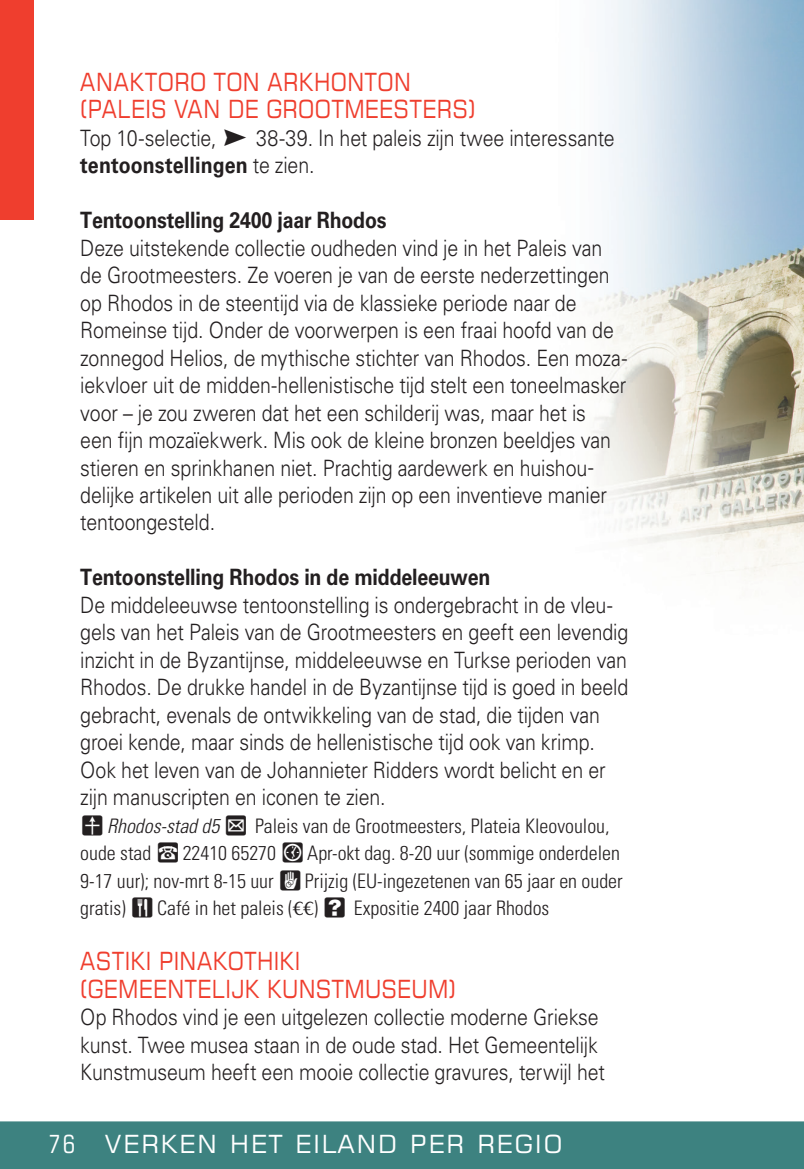
<style>
.page{position:relative;width:804px;height:1169px;background:#fff}
.page>*{position:absolute;margin:0;border:0;box-sizing:border-box;transform-origin:0 0}
.t1{font:25px/27.5px "Square 721 BT";letter-spacing:.02em;color:#ef3e2e;scale:.87 1}
.t2{font:25px "Square 721 BT";letter-spacing:.08em;color:#fff}
.t3{font:300 22.5px/27.5px "Univers LT Std";letter-spacing:-.005em;color:#231f20;scale:.87 1}
.t4{font:700 22.5px "Univers LT Std";letter-spacing:-.01em;color:#231f20;scale:.87 1}
.t5{font:300 condensed 20px/27.5px "Univers LT Std";color:#231f20}
.s1{font-family:"City Pack Plus Shift";font-weight:400}
.s2{font-weight:700}
.s3{font-family:"City Pack Plus Shift";font-weight:400;font-stretch:normal}
.s4{font-style:italic}
.s5{font-family:"AA Euro Sans Serif";font-weight:400;font-stretch:normal}
.s6{font-stretch:condensed}
</style>
<div class="page">
<hr style="left:800px;top:1120px;width:3px;height:49px;background:#3d8280">
<div style="left:0;top:1120px;width:800px;height:49px;background:#3d8280"></div>
<hr style="left:0;top:1119px;width:803px;height:2px;background:#fff">
<div style="left:0;top:0;width:34px;height:220px;background:#ef3e2e"></div>
<img style="left:585px;top:0;width:218px;height:578px">
<svg style="left:798px;top:0;width:6px;height:2px"></svg>
<p class="t1" style="left:80px;top:67px;width:455px">ANAKTORO TON ARKHONTON (PALEIS VAN DE GROOTMEESTERS)</p>
<p class="t3" style="left:80px;top:124px;width:615px">Top 10-selectie, <span class="s1">P</span> 38-39. In het paleis zijn twee interessante <span class="s2">tentoonstellingen</span> te zien.</p>
<p class="t4" style="left:80px;top:207px;width:353px">Tentoonstelling 2400 jaar Rhodos</p>
<p class="t3" style="left:80px;top:234px;width:630px">Deze uitstekende collectie oudheden vind je in het Paleis van de Grootmeesters. Ze voeren je van de eerste nederzettingen op Rhodos in de steentijd via de klassieke periode naar de Romeinse tijd. Onder de voorwerpen is een fraai hoofd van de zonnegod Helios, de mythische stichter van Rhodos. Een moza&shy;ïekvloer uit de midden-hellenistische tijd stelt een toneelmasker voor – je zou zweren dat het een schilderij was, maar het is<br>een fijn mozaïekwerk. Mis ook de kleine bronzen beeldjes van stieren en sprinkhanen niet. Prachtig aardewerk en huishou&shy;delijke artikelen uit alle perioden zijn op een inventieve manier tentoongesteld.</p>
<p class="t4" style="left:80px;top:564px;width:473px">Tentoonstelling Rhodos in de middeleeuwen</p>
<p class="t3" style="left:80px;top:591px;width:631px">De middeleeuwse tentoonstelling is ondergebracht in de vleu&shy;gels van het Paleis van de Grootmeesters en geeft een levendig inzicht in de Byzantijnse, middeleeuwse en Turkse perioden van Rhodos. De drukke handel in de Byzantijnse tijd is goed in beeld gebracht, evenals de ontwikkeling van de stad, die tijden van groei kende, maar sinds de hellenistische tijd ook van krimp.<br>Ook het leven van de Johannieter Ridders wordt belicht en er zijn manuscripten en iconen te zien.</p>
<p class="t5" style="left:80px;top:812px;width:544px"><span class="s3">A</span><span class="s4">Rhodos-stad d5</span> <span class="s3">B</span> Paleis van de Grootmeesters, Plateia Kleovoulou, oude stad <span class="s3">C</span>22410 65270 <span class="s3">D</span>Apr-okt dag. 8-20 uur (sommige onderdelen 9-17 uur); nov-mrt 8-15 uur <span class="s3">J</span>Prijzig (EU-ingezetenen van 65 jaar en ouder gratis) <span class="s3">E</span>Café in het paleis (<span class="s5">€€</span>) <span class="s3">N</span> Expositie 2400 jaar Rhodos</p>
<p class="t1" style="left:80px;top:947px;width:433px">ASTIKI PINAKOTHIKI (GEMEENTELIJK KUNSTMUSEUM)</p>
<p class="t3" style="left:80px;top:1003px;width:604px">Op Rhodos vind je een uitgelezen collectie moderne Griekse kunst. Twee musea staan in de oude stad. Het Gemeentelijk<br>Kunstmuseum heeft een mooie collectie gravures, terwijl het</p>
<p class="t2" style="left:48px;top:1128px;width:515px"><span class="s6">76</span> VERKEN HET EILAND PER REGIO</p>
</div>
